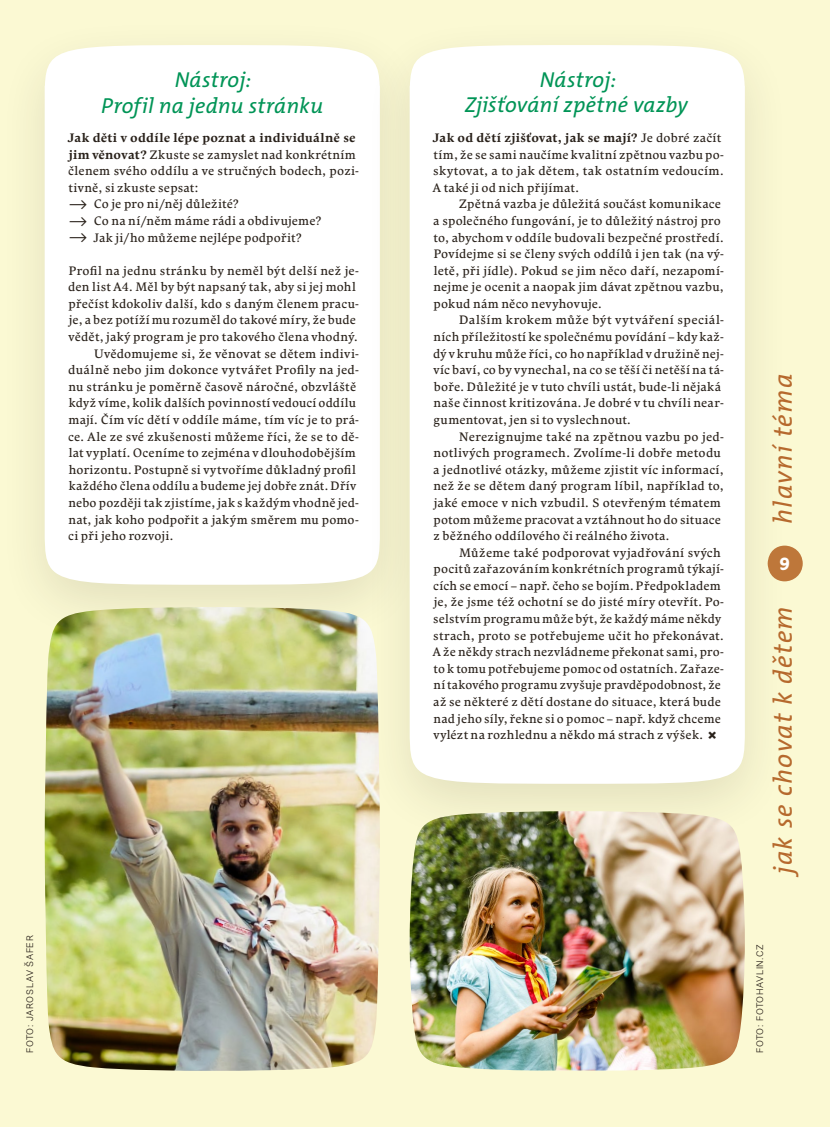
<style>
.page{position:relative;width:830px;height:1127px;background:#fff}
.page>*{position:absolute;margin:0;border:0;box-sizing:border-box;transform-origin:0 0}
.t1{font:italic 26.25px "The Mix C5";letter-spacing:.05em;color:#b6692d}
.t2{font:italic 21.75px/25.5px "The Mix C5";letter-spacing:.01em;color:#009456;text-align:center}
.t3{font:700 17.55px "SKAUT";color:#fff}
.t4{font:12.15px/16.6px "Comenia Serif";letter-spacing:.02em;color:#29211a}
.t5{font:9.45px "Urban Grotesk Re Bo";letter-spacing:.07em;color:#29211a}
.s1{font-weight:700}
.s2{font-family:"Urban Grotesk Re Bo";font-size:17.1px}
.s3{font-family:"SKAUT";font-weight:700;font-size:16.5px}
</style>
<div class="page">
<div style="left:0;top:0;width:829px;height:1127px;background:#fbf9d3"></div>
<div style="left:0;top:15px;width:427px;height:634px;background:#f7f5d0"></div>
<div style="left:45px;top:45px;width:317px;height:540px;background:#fff"></div>
<div style="left:362px;top:15px;width:430px;height:833px;background:#29211a;opacity:.12"></div>
<div style="left:409px;top:45px;width:335px;height:739px;background:#fff"></div>
<img style="left:409px;top:811px;width:335px;height:259px">
<img style="left:45px;top:607px;width:334px;height:464px">
<div style="left:767px;top:546px;width:35px;height:35px;background:#be773a;border-radius:50%"></div>
<h2 class="t2" style="left:101px;top:67px;width:224px">Nástroj:<br>Profil na jednu stránku</h2>
<p class="t4" style="left:68px;top:129px;width:292px"><span class="s1">Jak děti v oddíle lépe poznat a individuálně se jim věnovat?</span> Zkuste se zamyslet nad konkrétním členem svého oddílu a ve stručných bodech, pozi&shy;tivně, si zkuste sepsat:<br><span class="s2">⟶</span> Co je pro ni/něj důležité?<br><span class="s2">⟶</span> Co na ní/něm máme rádi a obdivujeme?<br><span class="s2">⟶</span> Jak ji/ho můžeme nejlépe podpořit?</p>
<p class="t4" style="left:69px;top:262px;width:292px">Profil na jednu stránku by neměl být delší než je-</p>
<p class="t4" style="left:68px;top:278px;width:289px">den list A4. Měl by být napsaný tak, aby si jej mohl</p>
<p class="t4" style="left:69px;top:295px;width:292px">přečíst kdokoliv další, kdo s daným členem pracu-</p>
<p class="t4" style="left:69px;top:312px;width:288px">je, a bez potíží mu rozuměl do takové míry, že bude</p>
<p class="t4" style="left:68px;top:328px;width:290px">vědět, jaký program je pro takového člena vhodný.</p>
<p class="t4" style="left:94px;top:345px;width:266px">Uvědomujeme si, že věnovat se dětem indivi-</p>
<p class="t4" style="left:68px;top:361px;width:292px">duálně nebo jim dokonce vytvářet Profily na jed-</p>
<p class="t4" style="left:68px;top:378px;width:289px">nu stránku je poměrně časově náročné, obzvláště</p>
<p class="t4" style="left:69px;top:394px;width:288px">když víme, kolik dalších povinností vedoucí oddílu</p>
<p class="t4" style="left:68px;top:411px;width:292px">mají. Čím víc dětí v oddíle máme, tím víc je to prá-</p>
<p class="t4" style="left:68px;top:428px;width:292px">ce. Ale ze své zkušenosti můžeme říci, že se to dě-</p>
<p class="t4" style="left:69px;top:444px;width:288px">lat vyplatí. Oceníme to zejména v dlouhodobějším</p>
<p class="t4" style="left:69px;top:461px;width:288px">horizontu. Postupně si vytvoříme důkladný profil</p>
<p class="t4" style="left:69px;top:477px;width:288px">každého člena oddílu a budeme jej dobře znát. Dřív</p>
<p class="t4" style="left:68px;top:494px;width:292px">nebo později tak zjistíme, jak s každým vhodně jed-</p>
<p class="t4" style="left:68px;top:511px;width:292px">nat, jak koho podpořit a jakým směrem mu pomo-</p>
<p class="t4" style="left:68px;top:527px;width:106px">ci při jeho rozvoji.</p>
<h2 class="t2" style="left:464px;top:67px;width:224px">Nástroj:<br>Zjišťování zpětné vazby</h2>
<p class="t4" style="left:432px;top:129px;width:292px"><span class="s1">Jak od dětí zjišťovat, jak se mají?</span> Je dobré začít tím, že se sami naučíme kvalitní zpětnou vazbu po&shy;skytovat, a to jak dětem, tak ostatním vedoucím.<br>A také ji od nich přijímat.</p>
<p class="t4" style="left:433px;top:195px;width:292px;text-indent:26px">Zpětná vazba je důležitá součást komunikace a společného fungování, je to důležitý nástroj pro to, abychom v oddíle budovali bezpečné prostředí.<br>Povídejme si se členy svých oddílů i jen tak (na vý&shy;letě, při jídle). Pokud se jim něco daří, nezapomí&shy;nejme je ocenit a naopak jim dávat zpětnou vazbu, pokud nám něco nevyhovuje.</p>
<p class="t4" style="left:433px;top:312px;width:292px;text-indent:26px">Dalším krokem může být vytváření speciál&shy;ních příležitostí ke společnému povídání – kdy kaž&shy;dý v kruhu může říci, co ho například v družině nej&shy;víc baví, co by vynechal, na co se těší či netěší na tá&shy;boře. Důležité je v tuto chvíli ustát, bude-li nějaká naše činnost kritizována. Je dobré v tu chvíli near&shy;gumentovat, jen si to vyslechnout.</p>
<p class="t4" style="left:433px;top:428px;width:292px;text-indent:26px">Nerezignujme také na zpětnou vazbu po jed&shy;notlivých programech. Zvolíme-li dobře metodu a jednotlivé otázky, můžeme zjistit víc informací, než že se dětem daný program líbil, například to, jaké emoce v nich vzbudil. S otevřeným tématem potom můžeme pracovat a vztáhnout ho do situace z běžného oddílového či reálného života.</p>
<p class="t4" style="left:432px;top:544px;width:292px;text-indent:26px">Můžeme také podporovat vyjadřování svých pocitů zařazováním konkrétních programů týkají&shy;cích se emocí – např. čeho se bojím. Předpokladem je, že jsme též ochotní se do jisté míry otevřít. Po&shy;selstvím programu může být, že každý máme někdy strach, proto se potřebujeme učit ho překonávat.<br>A že někdy strach nezvládneme překonat sami, pro&shy;to k tomu potřebujeme pomoc od ostatních. Zařaze&shy;ní takového programu zvyšuje pravděpodobnost, že až se některé z dětí dostane do situace, která bude nad jeho síly, řekne si o pomoc – např. když chceme vylézt na rozhlednu a někdo má strach z výšek. <span class="s3">×</span></p>
<h1 class="t1" style="left:765px;top:524px;width:152px;rotate:-90deg">hlavní téma</h1>
<h3 class="t3" style="left:779px;top:553px;width:12px">9</h3>
<h1 class="t1" style="left:765px;top:874px;width:269px;rotate:-90deg">jak se chovat k dětem</h1>
<p class="t5" style="left:24px;top:1053px;width:119px;rotate:-90deg">FOTO: JAROSLAV ŠAFER</p>
<p class="t5" style="left:753px;top:1053px;width:110px;rotate:-90deg">FOTO: FOTOHAVLIN.CZ</p>
</div>
